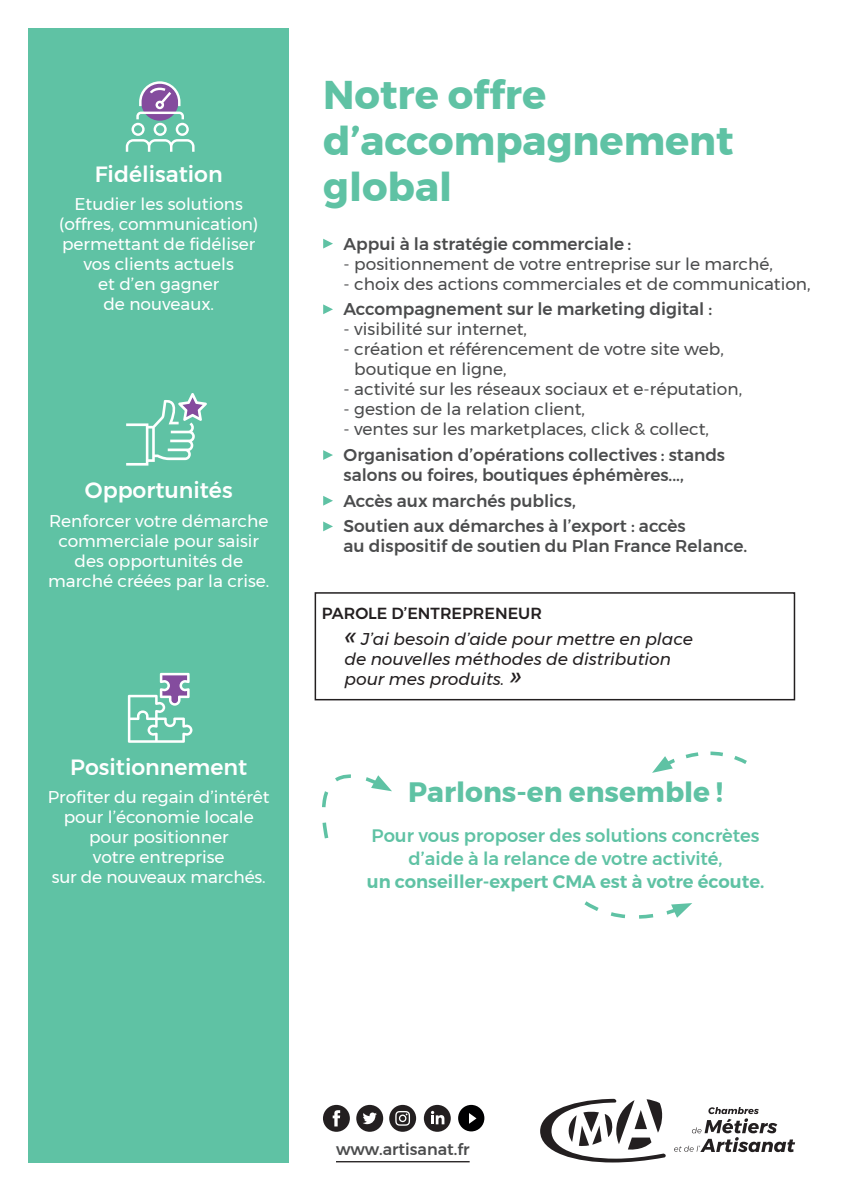
<style>
.page{position:relative;width:842px;height:1191px;background:#fff}
.page>*{position:absolute;margin:0;border:0;box-sizing:border-box;transform-origin:0 0}
.Titre_Vert_V{font:700 40px/46px "Montserrat";color:#5fc2a4}
.Parlons{font:700 28px "Montserrat";color:#5fc2a4}
.Titre_Colonne{font:500 22px "Montserrat";color:#fff}
.Body_parlons{font:500 18px/23px "Montserrat";color:#5fc2a4;text-align:center}
.Body_Colonne{font:17px/20px "Montserrat";color:#fff;text-align:center}
.Body_Puce{font:17px/20px "Montserrat";color:#4b4c4d}
.Titre_Puce{font:500 17px/20px "Montserrat";color:#4b4c4d}
.Body_Encadré{font:italic 17px/20px "Montserrat";color:#231f20}
.Titre_encadré{font:500 16px "Montserrat";color:#231f20}
.t1{font:500 16px "Montserrat";color:#4b4c4d}
.s1{font-size:28px}
.s2{font-weight:600}
</style>
<div class="page">
<div style="left:28px;top:28px;width:261px;height:1134px;background:#5fc2a4"></div>
<svg style="left:126px;top:81px;width:69px;height:71px"></svg>
<svg style="left:128px;top:673px;width:64px;height:70px"></svg>
<svg style="left:323px;top:239px;width:10px;height:9px"></svg>
<svg style="left:323px;top:304px;width:10px;height:10px"></svg>
<svg style="left:323px;top:450px;width:10px;height:10px"></svg>
<svg style="left:323px;top:496px;width:10px;height:9px"></svg>
<svg style="left:323px;top:521px;width:10px;height:10px"></svg>
<div style="left:315px;top:592px;width:480px;height:108px;border:2px solid #231f20"></div>
<svg style="left:652px;top:751px;width:95px;height:22px"></svg>
<svg style="left:322px;top:774px;width:70px;height:65px"></svg>
<svg style="left:584px;top:901px;width:108px;height:18px"></svg>
<svg style="left:126px;top:393px;width:81px;height:72px"></svg>
<svg style="left:674px;top:1107px;width:121px;height:45px"></svg>
<svg style="left:540px;top:1098px;width:126px;height:64px"></svg>
<hr style="left:336px;top:1161px;width:134px;height:1px;background:#231f20">
<div style="left:356px;top:1104px;width:27px;height:27px;background:#231f20;border-radius:13px"></div>
<svg style="left:363px;top:1112px;width:14px;height:12px"></svg>
<div style="left:323px;top:1104px;width:27px;height:27px;background:#231f20;border-radius:13px"></div>
<svg style="left:333px;top:1110px;width:7px;height:16px"></svg>
<div style="left:389px;top:1104px;width:27px;height:27px;background:#231f20;border-radius:13px"></div>
<svg style="left:395px;top:1111px;width:15px;height:14px"></svg>
<div style="left:424px;top:1104px;width:27px;height:27px;background:#231f20;border-radius:13px"></div>
<svg style="left:431px;top:1110px;width:13px;height:14px"></svg>
<svg style="left:458px;top:1104px;width:26px;height:27px"></svg>
<p class="Titre_Colonne" style="left:95px;top:157px;width:129px">Fidélisation</p>
<p class="Body_Colonne" style="left:59px;top:194px;width:201px">Etudier les solutions (offres, communication) permettant de fidéliser vos clients actuels<br>et d’en gagner<br>de nouveaux.</p>
<p class="Titre_Colonne" style="left:85px;top:473px;width:149px">Opportunités</p>
<p class="Body_Colonne" style="left:48px;top:510px;width:223px">Renforcer votre démarche commerciale pour saisir des opportunités de marché créées par la crise.</p>
<p class="Titre_Colonne" style="left:70px;top:749px;width:179px">Positionnement</p>
<p class="Body_Colonne" style="left:48px;top:787px;width:223px">Profiter du regain d’intérêt pour l’économie locale pour positionner<br>votre entreprise<br>sur de nouveaux marchés.</p>
<p class="Titre_Vert_V" style="left:323px;top:72px;width:412px">Notre offre d’accompagnement global</p>
<p class="Titre_Puce" style="left:344px;top:233px;width:289px">Appui à la stratégie commerciale :</p>
<p class="Body_Puce" style="left:344px;top:253px;width:431px">- positionnement de votre entreprise sur le marché,</p>
<p class="Body_Puce" style="left:344px;top:273px;width:468px">- choix des actions commerciales et de communication,</p>
<p class="Titre_Puce" style="left:344px;top:299px;width:370px">Accompagnement sur le marketing digital :</p>
<p class="Body_Puce" style="left:344px;top:319px;width:185px">- visibilité sur internet,</p>
<p class="Body_Puce" style="left:354px;top:339px;width:371px;text-indent:-11px">- création et référencement de votre site web, boutique en ligne,</p>
<p class="Body_Puce" style="left:344px;top:379px;width:400px">- activité sur les réseaux sociaux et e-réputation,</p>
<p class="Body_Puce" style="left:344px;top:399px;width:243px">- gestion de la relation client,</p>
<p class="Body_Puce" style="left:344px;top:419px;width:367px">- ventes sur les marketplaces, click &amp; collect,</p>
<p class="Titre_Puce" style="left:344px;top:445px;width:383px">Organisation d’opérations collectives : stands salons ou foires, boutiques éphémères...,</p>
<p class="Titre_Puce" style="left:344px;top:490px;width:234px">Accès aux marchés publics,</p>
<p class="Titre_Puce" style="left:344px;top:516px;width:405px">Soutien aux démarches à l’export : accès<br>au dispositif de soutien du Plan France Relance.</p>
<p class="Titre_encadré" style="left:322px;top:601px;width:222px">PAROLE D’ENTREPRENEUR</p>
<p class="Body_Encadré" style="left:344px;top:628px;width:350px"><span class="s1">«</span> J’ai besoin d’aide pour mettre en place de nouvelles méthodes de distribution pour mes produits. <span class="s1">»</span></p>
<p class="Parlons" style="left:408px;top:769px;width:316px">Parlons-en ensemble !</p>
<p class="Body_parlons" style="left:367px;top:824px;width:399px">Pour vous proposer des solutions concrètes d’aide à la relance de votre activité,<br><span class="s2">un conseiller-expert CMA est à votre écoute.</span></p>
<p class="t1" style="left:336px;top:1136px;width:135px">www.artisanat.fr</p>
</div>
